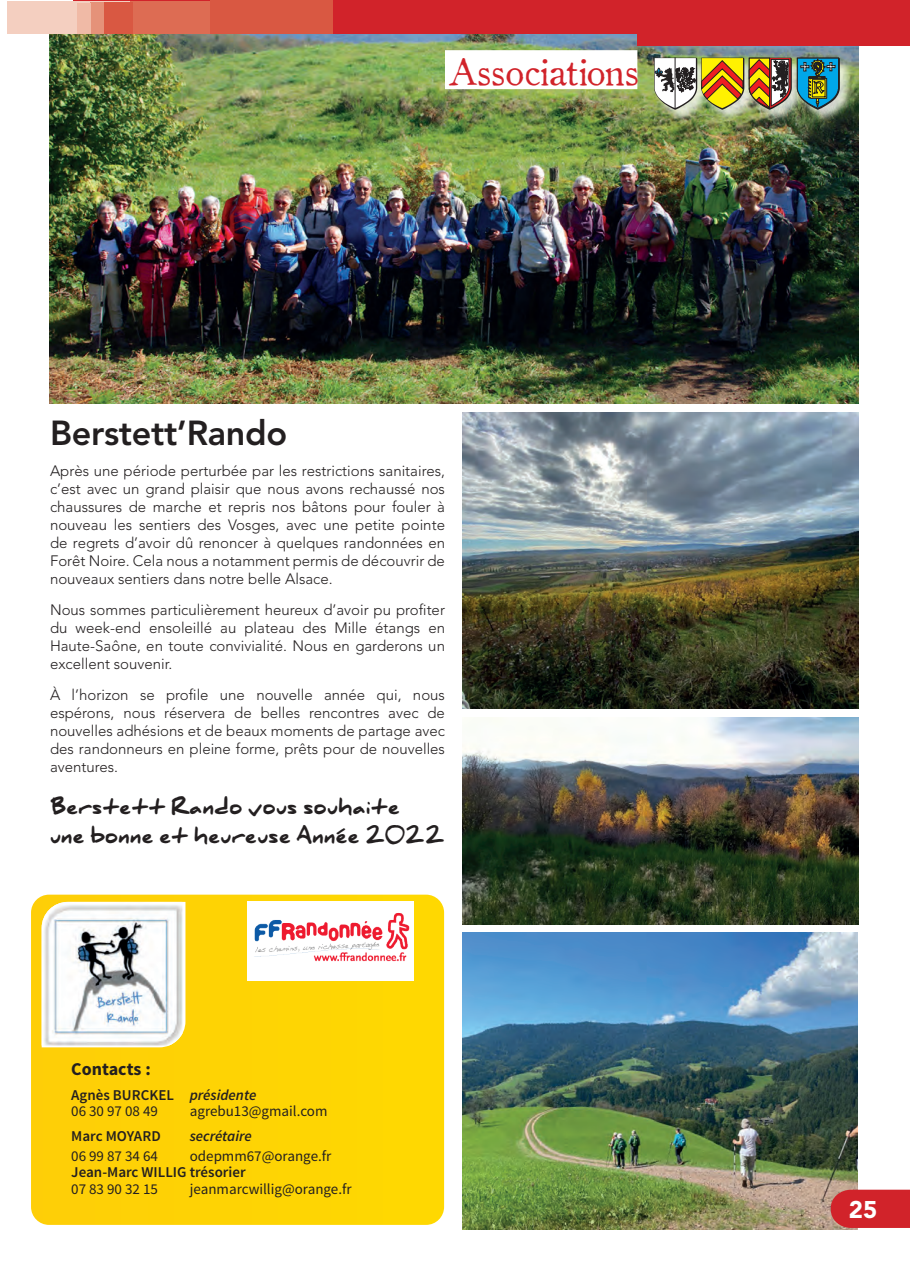
<style>
.page{position:relative;width:910px;height:1280px;background:#fff}
.page>*{position:absolute;margin:0;border:0;box-sizing:border-box;transform-origin:0 0}
.t1{font:36px "Old Style 1 HPLHS";letter-spacing:.015em;color:#d1232a}
.t2{font:800 34.5px "Avenir";letter-spacing:-.01em;color:#231f20}
.t3{font:900 24px "Avenir";color:#fff}
.t4{font:900 19.5px/28.5px "Daniel";color:#231f20}
.t5{font:700 18px "Source Sans Pro";color:#231f20}
.t6{font:300 15px/18px "Avenir";color:#231f20;text-align:justify}
.t7{font:15px "Source Sans Pro";color:#231f20}
.t8{font:600 15px/16.5px "Source Sans Pro";color:#231f20}
.t9{font:italic 600 15px "Source Sans Pro";color:#231f20}
.s1{font-style:italic}
.s2{font-weight:400}
</style>
<div class="page">
<img style="left:463px;top:933px;width:395px;height:296px">
<img style="left:49px;top:34px;width:809px;height:369px">
<div style="left:73px;top:0;width:827px;height:34px;background:#d1232a"></div>
<div style="left:8px;top:1px;width:130px;height:33px;background:#f4cfc0"></div>
<div style="left:131px;top:1px;width:82px;height:33px;background:#dd6c53"></div>
<div style="left:211px;top:0;width:122px;height:34px;background:#d95842"></div>
<div style="left:104px;top:2px;width:28px;height:32px;background:#d95842"></div>
<div style="left:90px;top:3px;width:14px;height:31px;background:#e59279"></div>
<div style="left:77px;top:4px;width:13px;height:30px;background:#f0baa6"></div>
<div style="left:637px;top:0;width:273px;height:46px;background:#d1232a"></div>
<div style="left:654px;top:57px;width:57px;height:66px;background:#fff;opacity:.75"></div>
<div style="left:701px;top:57px;width:57px;height:66px;background:#fff;opacity:.75"></div>
<div style="left:748px;top:57px;width:57px;height:66px;background:#fff;opacity:.75"></div>
<div style="left:796px;top:57px;width:58px;height:66px;background:#fff;opacity:.75"></div>
<img style="left:654px;top:58px;width:186px;height:52px">
<div style="left:445px;top:50px;width:192px;height:39px;background:#fff"></div>
<div style="left:831px;top:1190px;width:79px;height:38px;background:#d1232a"></div>
<div style="left:31px;top:895px;width:413px;height:330px;background:#fed304"></div>
<svg style="left:42px;top:902px;width:143px;height:145px"></svg>
<img style="left:42px;top:902px;width:140px;height:143px">
<img style="left:247px;top:902px;width:167px;height:79px">
<img style="left:463px;top:718px;width:395px;height:207px">
<img style="left:463px;top:412px;width:395px;height:297px">
<h1 class="t1" style="left:449px;top:45px;width:190px">Associations</h1>
<h2 class="t2" style="left:50px;top:413px;width:239px">Berstett’Rando</h2>
<p class="t6" style="left:50px;top:462px;width:396px">Après une période perturbée par les restrictions sanitaires, c’est avec un grand plaisir que nous avons rechaussé nos chaussures de marche et repris nos bâtons pour fouler à nouveau les sentiers des Vosges, avec une petite pointe de regrets d’avoir dû renoncer à quelques randonnées en Forêt Noire. Cela nous a notamment permis de découvrir de nouveaux sentiers dans notre belle Alsace.</p>
<p class="t6" style="left:50px;top:601px;width:396px">Nous sommes particulièrement heureux d’avoir pu profiter du week-end ensoleillé au plateau des Mille étangs en Haute-Saône, en toute convivialité. Nous en garderons un excellent souvenir.</p>
<p class="t6" style="left:50px;top:685px;width:396px">À l’horizon se profile une nouvelle année qui, nous espérons, nous réservera de belles rencontres avec de nouvelles adhésions et de beaux moments de partage avec des randonneurs en pleine forme, prêts pour de nouvelles aventures.</p>
<h3 class="t4" style="left:50px;top:793px;width:396px">Berstett Rando vous souhaite<br>une bonne et heureuse Année 2022</h3>
<p class="t5" style="left:71px;top:1057px;width:81px">Contacts :</p>
<p class="t8" style="left:71px;top:1087px;width:187px">Agnès BURCKEL <span class="s1">présidente<br></span><span class="s2">06 30 97 08 49</span></p>
<p class="t7" style="left:190px;top:1102px;width:139px">agrebu13@gmail.com</p>
<p class="t8" style="left:71px;top:1128px;width:91px">Marc MOYARD</p>
<p class="t9" style="left:190px;top:1127px;width:63px">secrétaire</p>
<p class="t7" style="left:71px;top:1147px;width:88px">06 99 87 34 64</p>
<p class="t7" style="left:190px;top:1147px;width:143px">odepmm67@orange.fr</p>
<p class="t8" style="left:71px;top:1164px;width:176px">Jean-Marc WILLIG trésorier</p>
<p class="t7" style="left:71px;top:1180px;width:88px">07 83 90 32 15</p>
<p class="t7" style="left:190px;top:1180px;width:163px">jeanmarcwillig@orange.fr</p>
<h3 class="t3" style="left:849px;top:1194px;width:30px">25</h3>
</div>
